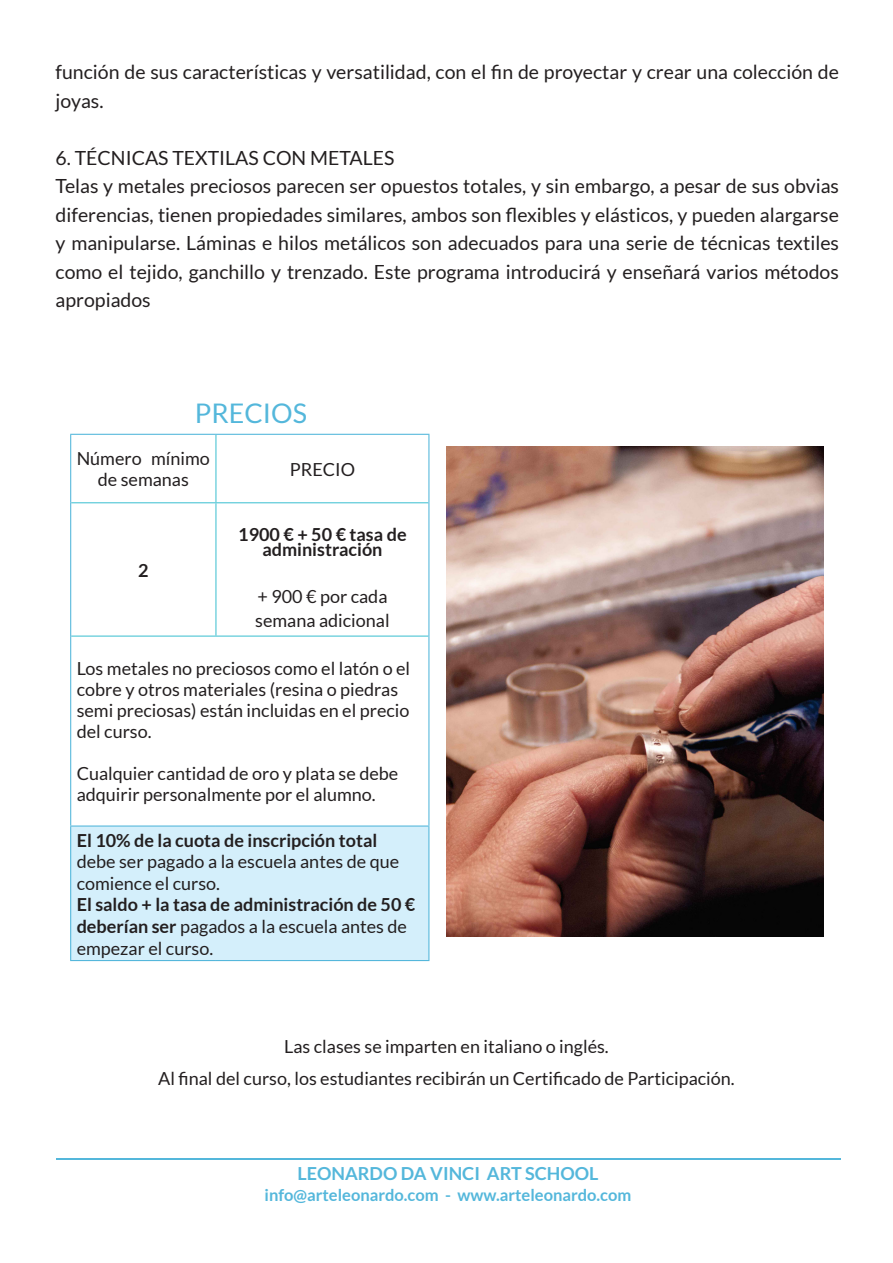
<style>
.page{position:relative;width:893px;height:1263px;background:#fff}
.page>*{position:absolute;margin:0;border:0;box-sizing:border-box;transform-origin:0 0}
.t1{font:27px "Lato";color:#54b7db}
.t2{font:19.5px/28.5px "Lato";color:#231f20}
.t3{font:18px/21px "Lato";color:#231f20}
.t4{font:700 18px/15px "Lato";color:#231f20;text-align:center}
.t5{font:700 18px "Lato";color:#54b7db}
.t6{font:700 16.5px "Lato";color:#54b7db}
.s1{font-weight:700}
</style>
<div class="page">
<img style="left:446px;top:446px;width:377px;height:491px">
<div style="left:71px;top:826px;width:358px;height:134px;background:#d4effb"></div>
<hr style="left:215px;top:435px;width:1px;height:67px;background:#47c3d3">
<hr style="left:71px;top:502px;width:145px;height:1px;background:#47c3d3">
<hr style="left:216px;top:502px;width:212px;height:1px;background:#47c3d3">
<hr style="left:215px;top:503px;width:1px;height:132px;background:#47c3d3">
<hr style="left:71px;top:635px;width:145px;height:2px;background:#47c3d3">
<hr style="left:216px;top:635px;width:212px;height:2px;background:#47c3d3">
<hr style="left:70px;top:434px;width:146px;height:1px;background:#54b7db">
<hr style="left:70px;top:435px;width:1px;height:68px;background:#54b7db">
<hr style="left:216px;top:434px;width:213px;height:1px;background:#54b7db">
<hr style="left:428px;top:435px;width:1px;height:68px;background:#54b7db">
<hr style="left:70px;top:503px;width:1px;height:133px;background:#54b7db">
<hr style="left:428px;top:503px;width:1px;height:133px;background:#54b7db">
<hr style="left:70px;top:636px;width:1px;height:189px;background:#54b7db">
<hr style="left:428px;top:636px;width:1px;height:189px;background:#54b7db">
<hr style="left:70px;top:825px;width:146px;height:1px;background:#54b7db">
<hr style="left:70px;top:826px;width:1px;height:134px;background:#54b7db">
<hr style="left:216px;top:825px;width:213px;height:1px;background:#54b7db">
<hr style="left:428px;top:826px;width:1px;height:134px;background:#54b7db">
<hr style="left:70px;top:960px;width:146px;height:1px;background:#54b7db">
<hr style="left:216px;top:960px;width:213px;height:1px;background:#54b7db">
<svg style="left:74px;top:825px;width:345px;height:137px"></svg>
<hr style="left:56px;top:1158px;width:784px;height:2px;background:#54b7db">
<p class="t2" style="left:56px;top:58px;width:785px">función de sus características y versatilidad, con el fin de proyectar y crear una colección de joyas.</p>
<p class="t2" style="left:56px;top:143px;width:340px">6. TÉCNICAS TEXTILAS CON METALES</p>
<p class="t2" style="left:56px;top:172px;width:785px;text-align:justify">Telas y metales preciosos parecen ser opuestos totales, y sin embargo, a pesar de sus obvias diferencias, tienen propiedades similares, ambos son flexibles y elásticos, y pueden alargarse y manipularse. Láminas e hilos metálicos son adecuados para una serie de técnicas textiles como el tejido, ganchillo y trenzado. Este programa introducirá y enseñará varios métodos apropiados</p>
<p class="t1" style="left:195px;top:398px;width:114px">PRECIOS</p>
<p class="t3" style="left:77px;top:448px;width:135px;text-align:center">Número mínimo de semanas</p>
<p class="t3" style="left:290px;top:459px;width:67px">PRECIO</p>
<p class="t4" style="left:238px;top:527px;width:170px">1900 € + 50 € tasa de administración</p>
<p class="t3" style="left:257px;top:586px;width:132px">+ 900 € por cada</p>
<p class="t3" style="left:255px;top:610px;width:136px">semana adicional</p>
<p class="t3" style="left:77px;top:658px;width:335px">Los metales no preciosos como el latón o el cobre y otros materiales (resina o piedras semi preciosas) están incluidas en el precio del curso.</p>
<p class="t3" style="left:77px;top:763px;width:323px">Cualquier cantidad de oro y plata se debe adquirir personalmente por el alumno.</p>
<p class="t3" style="left:77px;top:829px;width:340px;line-height:21.6px"><span class="s1">El 10% de la cuota de inscripción total </span>debe ser pagado a la escuela antes de que comience el curso.<br><span class="s1">El saldo + la tasa de administración de 50 € deberían ser</span> pagados a la escuela antes de empezar el curso.</p>
<p class="t4" style="left:138px;top:562px;width:12px">2</p>
<p class="t3" style="left:284px;top:1036px;width:326px">Las clases se imparten en italiano o inglés.</p>
<p class="t3" style="left:158px;top:1068px;width:578px">Al final del curso, los estudiantes recibirán un Certificado de Participación.</p>
<p class="t5" style="left:297px;top:1163px;width:303px">LEONARDO DA VINCI ART SCHOOL</p>
<p class="t6" style="left:265px;top:1185px;width:368px">info@arteleonardo.com - www.arteleonardo.com</p>
</div>
